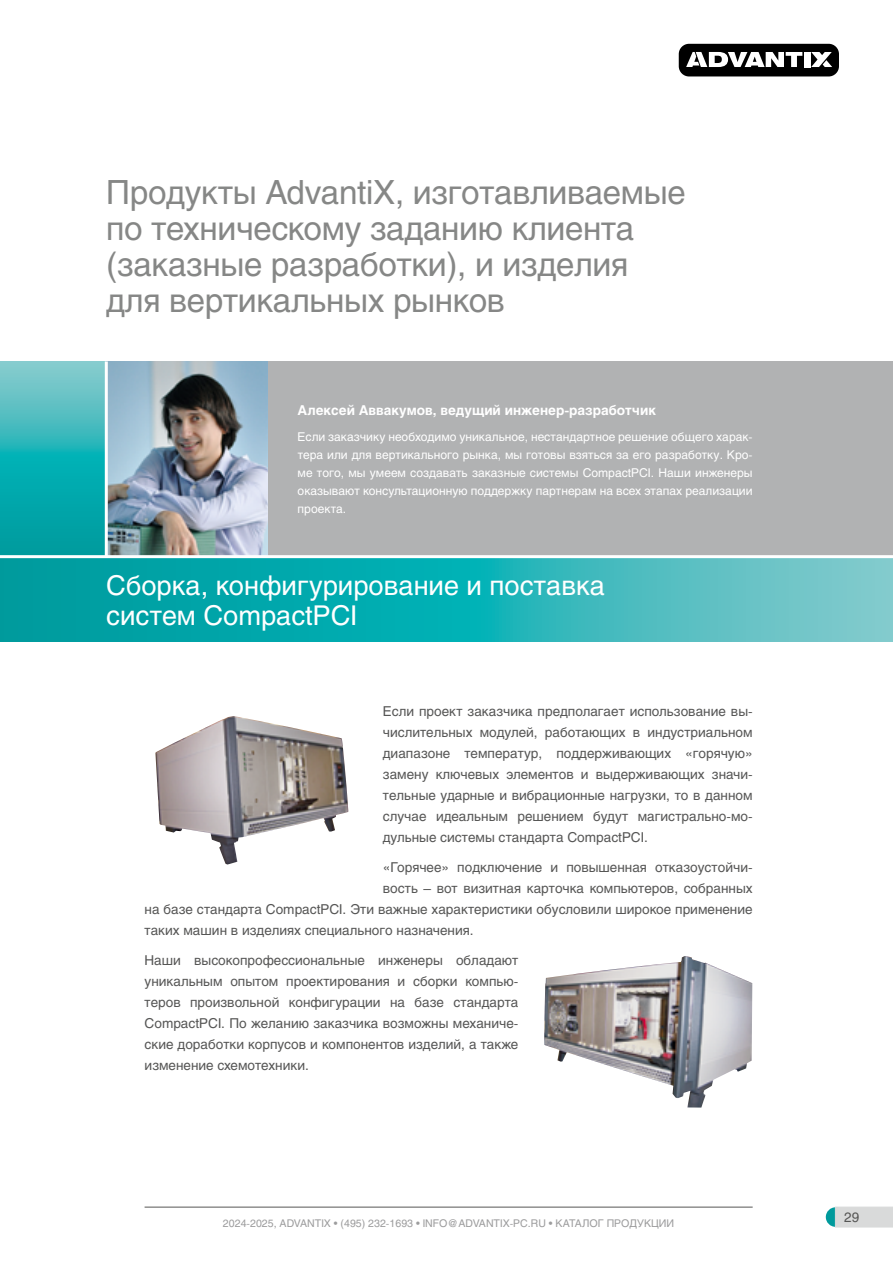
<style>
.page{position:relative;width:893px;height:1263px;background:#fff}
.page>*{position:absolute;margin:0;border:0;box-sizing:border-box;transform-origin:0 0}
.t1{font:33px/36px "Helios C";letter-spacing:-.01em;color:#868786}
.t2{font:27px/30px "Helios C";color:#fff}
.t3{font:13.5px/21px "Helios C";color:#565655;text-align:justify}
.t4{font:700 13.5px "Helios C";color:#fff}
.t5{font:12px/18px "Helios C";color:#fff;text-align:justify}
.t6{font:10.5px "Helios C";color:#9c9c9d}
</style>
<div class="page">
<svg style="left:826px;top:1207px;width:19px;height:20px"></svg>
<svg style="left:835px;top:1207px;width:58px;height:20px"></svg>
<hr style="left:145px;top:1207px;width:608px;height:1px;background:#565655">
<div style="left:679px;top:44px;width:160px;height:32px;background:#000;border-radius:10px"></div>
<div style="left:804px;top:52px;width:7px;height:15px;background:#fff"></div>
<svg style="left:686px;top:52px;width:116px;height:15px"></svg>
<svg style="left:811px;top:52px;width:21px;height:15px"></svg>
<div style="left:21px;top:361px;width:872px;height:196px;background:#b1b2b3"></div>
<svg style="left:0;top:361px;width:105px;height:194px;background:#2ab2b6"></svg>
<img style="left:108px;top:361px;width:160px;height:194px">
<hr style="left:105px;top:361px;width:3px;height:196px;background:#fff">
<img style="left:155px;top:716px;width:194px;height:148px">
<img style="left:544px;top:956px;width:208px;height:151px">
<svg style="left:0;top:558px;width:893px;height:84px;background:#27b1b5"></svg>
<hr style="left:0;top:555px;width:893px;height:3px;background:#fff">
<h1 class="t1" style="left:106px;top:174px;width:581px">Продукты AdvantiX, изготавливаемые по техническому заданию клиента (заказные разработки), и изделия для вертикальных рынков</h1>
<p class="t4" style="left:298px;top:402px;width:360px">Алексей Аввакумов, ведущий инженер-разработчик</p>
<p class="t5" style="left:298px;top:428px;width:457px">Если заказчику необходимо уникальное, нестандартное решение общего харак&shy;тера или для вертикального рынка, мы готовы взяться за его разработку. Кро&shy;ме того, мы умеем создавать заказные системы CompactPCI. Наши инженеры оказывают консультационную поддержку партнерам на всех этапах реализации проекта.</p>
<h2 class="t2" style="left:106px;top:570px;width:500px">Сборка, конфигурирование и поставка систем CompactPCI</h2>
<p class="t3" style="left:383px;top:701px;width:371px">Если проект заказчика предполагает использование вы&shy;числительных модулей, работающих в индустриальном диапазоне температур, поддерживающих «горячую» замену ключевых элементов и выдерживающих значи&shy;тельные ударные и вибрационные нагрузки, то в данном случае идеальным решением будут магистрально-мо&shy;дульные системы стандарта CompactPCI.</p>
<p class="t3" style="left:383px;top:856px;width:371px">«Горячее» подключение и повышенная отказоустойчи-</p>
<p class="t3" style="left:383px;top:877px;width:371px">вость – вот визитная карточка компьютеров, собранных</p>
<p class="t3" style="left:145px;top:898px;width:610px">на базе стандарта CompactPCI. Эти важные характеристики обусловили широкое применение</p>
<p class="t3" style="left:145px;top:919px;width:328px">таких машин в изделиях специального назначения.</p>
<p class="t3" style="left:145px;top:949px;width:375px">Наши высокопрофессиональные инженеры обладают уникальным опытом проектирования и сборки компью&shy;теров произвольной конфигурации на базе стандарта CompactPCI. По желанию заказчика возможны механиче&shy;ские доработки корпусов и компонентов изделий, а также изменение схемотехники.</p>
<p class="t6" style="left:223px;top:1216px;width:453px">2024-2025, ADVANTIX • (495) 232-1693 • INFO@ADVANTIX-PC.RU • КАТАЛОГ ПРОДУКЦИИ</p>
<p class="t3" style="left:844px;top:1207px;width:17px">29</p>
</div>
